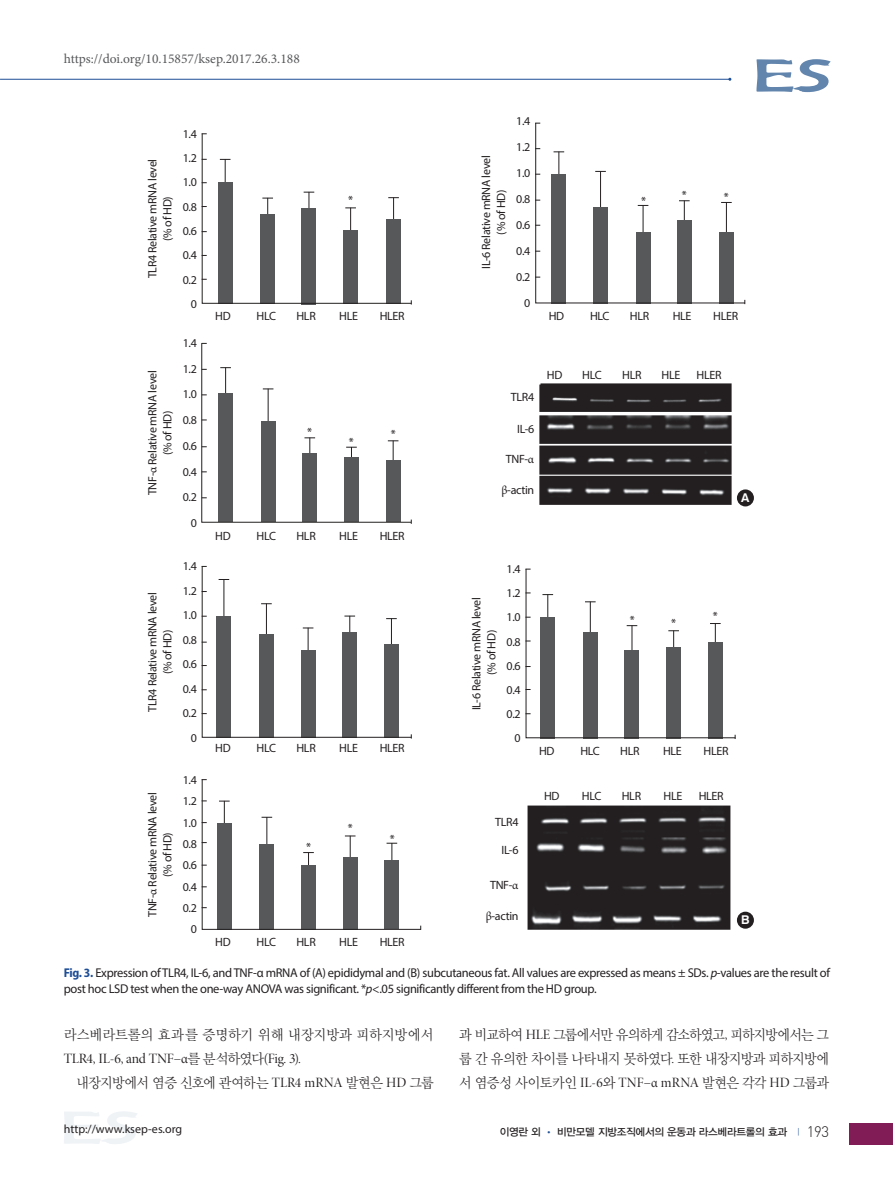
<style>
.page{position:relative;width:893px;height:1191px;background:#fff}
.page>*{position:absolute;margin:0;border:0;box-sizing:border-box;transform-origin:0 0}
.t1{font:14.25px/24px "YDVY Mj O12";letter-spacing:-.035em;color:#231f20;text-align:justify;scale:.94 1}
.t2{font:14.25px "Minion Pro Disp";letter-spacing:-.015em;color:#231f20}
.t3{font:14.25px "YDVY Mj O12";letter-spacing:-.005em;color:#231f20;scale:.96 1}
.t4{font:13.5px "Minion Pro";color:#57585a}
.t5{font:12.75px/15.9px "Myriad Pro";letter-spacing:-.025em;color:#231f20}
.t6{font:700 12.15px "Swiss 721 BT";color:#fff}
.t7{font:12px/24.3px "Myriad Pro";letter-spacing:-.025em;color:#231f20;text-align:right}
.t8{font:12px "Myriad Pro";color:#231f20}
.t9{font:10.5px "YDVYGO13";letter-spacing:-.025em;color:#231f20}
.s1{font-family:"Minion Pro"}
.s2{font-weight:700;font-stretch:semi-condensed;color:#1e4e96}
.s3{font-style:italic}
.s4{font-family:"YDVY Mj O12"}
.s5{font-family:"Minion Pro Disp"}
.s6{font-family:"Myriad Pro";color:#1e4e96}
.s7{font-family:"Dinlig";font-size:9px;color:#1e4e96}
.s8{font-family:"Dinlig";font-size:15px}
</style>
<div class="page">
<svg style="left:64px;top:1111px;width:73px;height:33px"></svg>
<div style="left:849px;top:1123px;width:44px;height:21px;background:#811c57"></div>
<hr style="left:0;top:79px;width:730px;height:1px;background:#1e4e96">
<svg style="left:756px;top:59px;width:75px;height:33px"></svg>
<img style="left:539px;top:383px;width:193px;height:122px">
<svg style="left:201px;top:133px;width:211px;height:171px"></svg>
<svg style="left:535px;top:122px;width:211px;height:182px"></svg>
<svg style="left:201px;top:342px;width:211px;height:182px"></svg>
<img style="left:527px;top:805px;width:204px;height:125px">
<svg style="left:201px;top:565px;width:211px;height:173px"></svg>
<svg style="left:525px;top:568px;width:211px;height:171px"></svg>
<svg style="left:201px;top:779px;width:221px;height:151px"></svg>
<div style="left:737px;top:489px;width:17px;height:17px;background:#231f20;border-radius:50%"></div>
<div style="left:737px;top:911px;width:17px;height:17px;background:#231f20;border-radius:50%"></div>
<p class="t4" style="left:64px;top:50px;width:238px">https://doi.org/10.15857/ksep.2017.26.3.188</p>
<p class="t7" style="left:145px;top:278px;width:121px;line-height:15px;text-align:center;rotate:-90deg">TLR4 Relative mRNA level (% of HD)</p>
<p class="t7" style="left:183px;top:121px;width:16px">1.4<br>1.2<br>1.0<br>0.8<br>0.6<br>0.4<br>0.2<br>0</p>
<p class="t7" style="left:215px;top:304px;width:17px">HD</p>
<p class="t7" style="left:257px;top:304px;width:21px">HLC</p>
<p class="t7" style="left:296px;top:304px;width:21px">HLR</p>
<p class="t7" style="left:348px;top:188px;width:6px">*</p>
<p class="t7" style="left:339px;top:304px;width:20px">HLE</p>
<p class="t7" style="left:380px;top:304px;width:26px">HLER</p>
<p class="t7" style="left:145px;top:495px;width:126px;line-height:15px;text-align:center;rotate:-90deg">TNF-<span class="s1">α</span> Relative mRNA level (% of HD)</p>
<p class="t7" style="left:183px;top:330px;width:16px;line-height:25.8px">1.4<br>1.2<br>1.0<br>0.8<br>0.6<br>0.4<br>0.2<br>0</p>
<p class="t7" style="left:145px;top:712px;width:121px;line-height:15px;text-align:center;rotate:-90deg">TLR4 Relative mRNA level (% of HD)</p>
<p class="t7" style="left:183px;top:554px;width:16px">1.4<br>1.2<br>1.0<br>0.8<br>0.6<br>0.4<br>0.2<br>0</p>
<p class="t7" style="left:145px;top:917px;width:126px;line-height:15px;text-align:center;rotate:-90deg">TNF-<span class="s1">α</span> Relative mRNA level (% of HD)</p>
<p class="t7" style="left:183px;top:769px;width:16px;line-height:21.3px">1.4<br>1.2<br>1.0<br>0.8<br>0.6<br>0.4<br>0.2<br>0</p>
<p class="t7" style="left:307px;top:420px;width:6px">*</p>
<p class="t7" style="left:391px;top:421px;width:6px">*</p>
<p class="t7" style="left:349px;top:429px;width:6px">*</p>
<p class="t7" style="left:215px;top:523px;width:17px">HD</p>
<p class="t7" style="left:257px;top:523px;width:21px">HLC</p>
<p class="t7" style="left:296px;top:523px;width:21px">HLR</p>
<p class="t7" style="left:339px;top:523px;width:20px">HLE</p>
<p class="t7" style="left:380px;top:523px;width:26px">HLER</p>
<p class="t7" style="left:215px;top:736px;width:17px">HD</p>
<p class="t7" style="left:257px;top:736px;width:21px">HLC</p>
<p class="t7" style="left:296px;top:736px;width:21px">HLR</p>
<p class="t7" style="left:339px;top:736px;width:20px">HLE</p>
<p class="t7" style="left:380px;top:736px;width:26px">HLER</p>
<p class="t7" style="left:306px;top:835px;width:6px">*</p>
<p class="t7" style="left:348px;top:815px;width:6px">*</p>
<p class="t7" style="left:390px;top:826px;width:6px">*</p>
<p class="t7" style="left:215px;top:929px;width:17px">HD</p>
<p class="t7" style="left:257px;top:929px;width:21px">HLC</p>
<p class="t7" style="left:296px;top:929px;width:21px">HLR</p>
<p class="t7" style="left:339px;top:929px;width:20px">HLE</p>
<p class="t7" style="left:380px;top:929px;width:26px">HLER</p>
<p class="t7" style="left:478px;top:269px;width:115px;line-height:15px;text-align:center;rotate:-90deg">IL-6 Relative mRNA level (% of HD)</p>
<p class="t7" style="left:516px;top:108px;width:16px;line-height:26.1px">1.4<br>1.2<br>1.0<br>0.8<br>0.6<br>0.4<br>0.2<br>0</p>
<p class="t7" style="left:641px;top:188px;width:6px">*</p>
<p class="t7" style="left:682px;top:182px;width:6px">*</p>
<p class="t7" style="left:724px;top:184px;width:6px">*</p>
<p class="t7" style="left:549px;top:303px;width:17px">HD</p>
<p class="t7" style="left:590px;top:303px;width:21px">HLC</p>
<p class="t7" style="left:630px;top:303px;width:21px">HLR</p>
<p class="t7" style="left:673px;top:303px;width:20px">HLE</p>
<p class="t7" style="left:713px;top:303px;width:26px">HLER</p>
<p class="t7" style="left:511px;top:385px;width:25px">TLR4</p>
<p class="t7" style="left:517px;top:416px;width:18px">IL-6</p>
<p class="t7" style="left:506px;top:447px;width:30px">TNF-<span class="s1">α</span></p>
<p class="t7" style="left:501px;top:477px;width:34px"><span class="s1">β</span>-actin</p>
<p class="t7" style="left:547px;top:362px;width:17px">HD</p>
<p class="t7" style="left:582px;top:362px;width:21px">HLC</p>
<p class="t7" style="left:622px;top:362px;width:21px">HLR</p>
<p class="t7" style="left:661px;top:362px;width:20px">HLE</p>
<p class="t7" style="left:696px;top:362px;width:26px">HLER</p>
<p class="t6" style="left:741px;top:490px;width:10px">A</p>
<p class="t7" style="left:469px;top:710px;width:115px;line-height:15px;text-align:center;rotate:-90deg">IL-6 Relative mRNA level (% of HD)</p>
<p class="t7" style="left:507px;top:557px;width:16px">1.4<br>1.2<br>1.0<br>0.8<br>0.6<br>0.4<br>0.2<br>0</p>
<p class="t7" style="left:630px;top:607px;width:6px">*</p>
<p class="t7" style="left:671px;top:611px;width:6px">*</p>
<p class="t7" style="left:713px;top:603px;width:6px">*</p>
<p class="t7" style="left:539px;top:738px;width:17px">HD</p>
<p class="t7" style="left:580px;top:738px;width:21px">HLC</p>
<p class="t7" style="left:620px;top:738px;width:21px">HLR</p>
<p class="t7" style="left:663px;top:738px;width:20px">HLE</p>
<p class="t7" style="left:704px;top:738px;width:26px">HLER</p>
<p class="t7" style="left:495px;top:809px;width:25px">TLR4</p>
<p class="t7" style="left:502px;top:837px;width:18px">IL-6</p>
<p class="t7" style="left:490px;top:872px;width:30px">TNF-<span class="s1">α</span></p>
<p class="t7" style="left:486px;top:903px;width:34px"><span class="s1">β</span>-actin</p>
<p class="t7" style="left:544px;top:783px;width:17px">HD</p>
<p class="t7" style="left:582px;top:783px;width:21px">HLC</p>
<p class="t7" style="left:622px;top:783px;width:21px">HLR</p>
<p class="t7" style="left:664px;top:783px;width:20px">HLE</p>
<p class="t7" style="left:699px;top:783px;width:26px">HLER</p>
<p class="t6" style="left:741px;top:912px;width:10px">B</p>
<p class="t5" style="left:64px;top:964px;width:768px"><span class="s2">Fig. 3.</span> Expression of TLR4, IL-6, and TNF-α mRNA of (A) epididymal and (B) subcutaneous fat. All values are expressed as means ± SDs. <span class="s3">p</span>-values are the result of post hoc LSD test when the one-way ANOVA was significant. *<span class="s3">p</span>&lt;.05 significantly different from the HD group.</p>
<p class="t3" style="left:64px;top:1024px;width:387px">라스베라트롤의 효과를 증명하기 위해 내장지방과 피하지방에서</p>
<p class="t2" style="left:64px;top:1049px;width:239px">TLR4, IL-6, and TNF−α<span class="s4">를 분석하였다</span>(Fig. 3).</p>
<p class="t1" style="left:77px;top:1069px;width:381px">내장지방에서 염증 신호에 관여하는 <span class="s5">TLR4 mRNA</span> 발현은 <span class="s5">HD</span> 그룹</p>
<p class="t8" style="left:64px;top:1121px;width:120px">http://www.ksep-es.org</p>
<p class="t1" style="left:459px;top:1021px;width:395px">과 비교하여 <span class="s5">HLE</span> 그룹에서만 유의하게 감소하였고<span class="s5">,</span> 피하지방에서는 그 룹 간 유의한 차이를 나타내지 못하였다<span class="s5">.</span> 또한 내장지방과 피하지방에 서 염증성 사이토카인 <span class="s5">IL-6</span>와 <span class="s5">TNF−α mRNA</span> 발현은 각각 <span class="s5">HD</span> 그룹과</p>
<p class="t9" style="left:500px;top:1124px;width:331px">이영란 외 <span class="s6">•</span> 비만모델 지방조직에서의 운동과 라스베라트롤의 효과 <span class="s7">|</span> <span class="s8">193</span></p>
</div>
